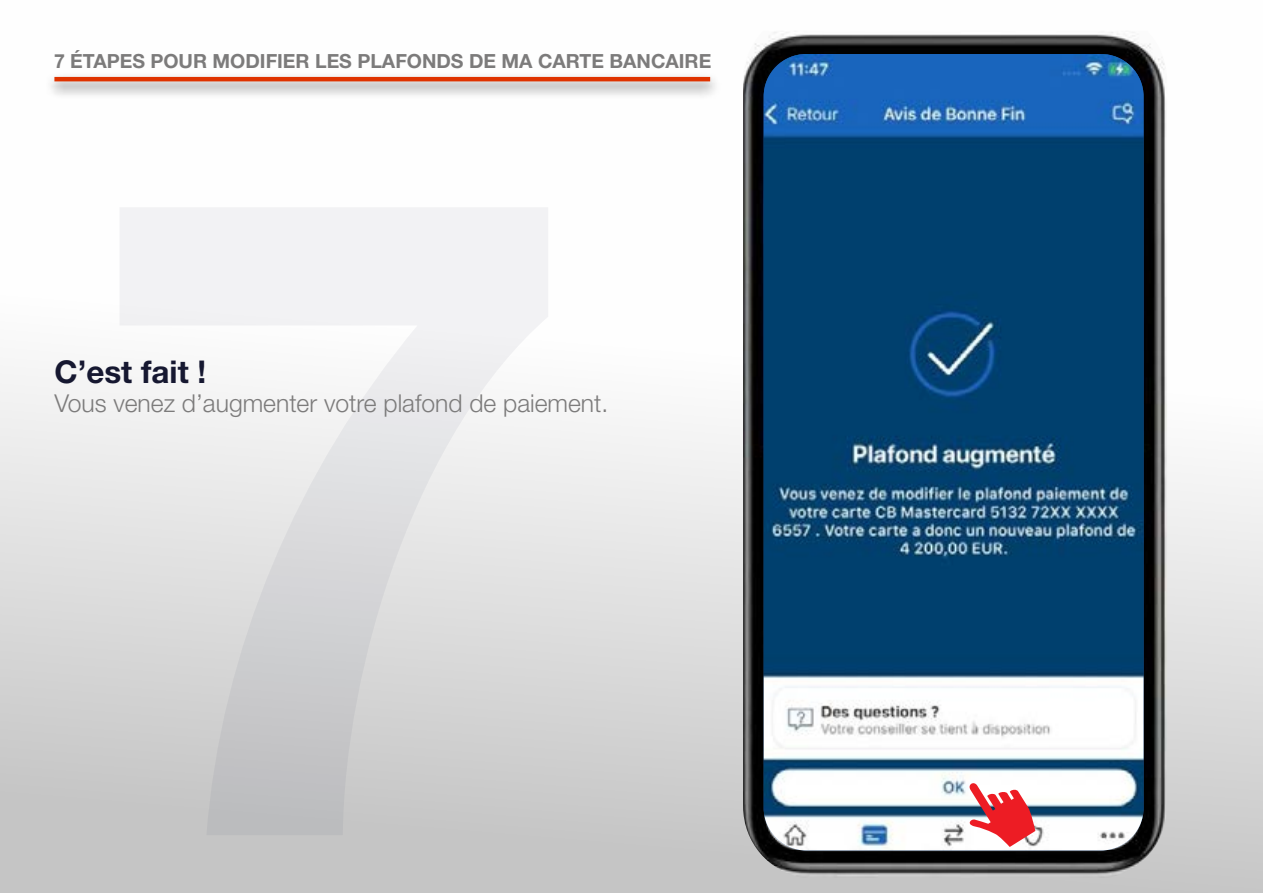
<style>
.page{position:relative;width:1263px;height:893px;background:#fff}
.page>*{position:absolute;margin:0;border:0;box-sizing:border-box;transform-origin:0 0}
.t1{font:700 31.35px "Helvetica Neue LT Std";color:#161831}
.t2{font:300 24.6px "Helvetica Neue LT Std";color:#7c7b7b}
.t3{font:700 19.5px "Helvetica Neue LT Std";color:#7c7b7b}
</style>
<div class="page">
<div style="left:0;top:0;width:1263px;height:893px;background:linear-gradient(to bottom,#fff,#c8c8c8)"></div>
<img style="left:743px;top:31px;width:424px;height:847px">
<img style="left:764px;top:54px;width:379px;height:796px">
<svg style="left:969px;top:783px;width:66px;height:64px"></svg>
<div style="left:44px;top:72px;width:678px;height:27px;background:#000;opacity:.55"></div>
<hr style="left:54px;top:77px;width:656px;height:4px;background:#df3300">
<p class="t3" style="left:54px;top:49px;width:659px">7 ÉTAPES POUR MODIFIER LES PLAFONDS DE MA CARTE BANCAIRE</p>
<h1 class="t1" style="left:54px;top:352px;width:153px">C’est fait !</h1>
<p class="t2" style="left:54px;top:389px;width:555px">Vous venez d’augmenter votre plafond de paiement.</p>
</div>
